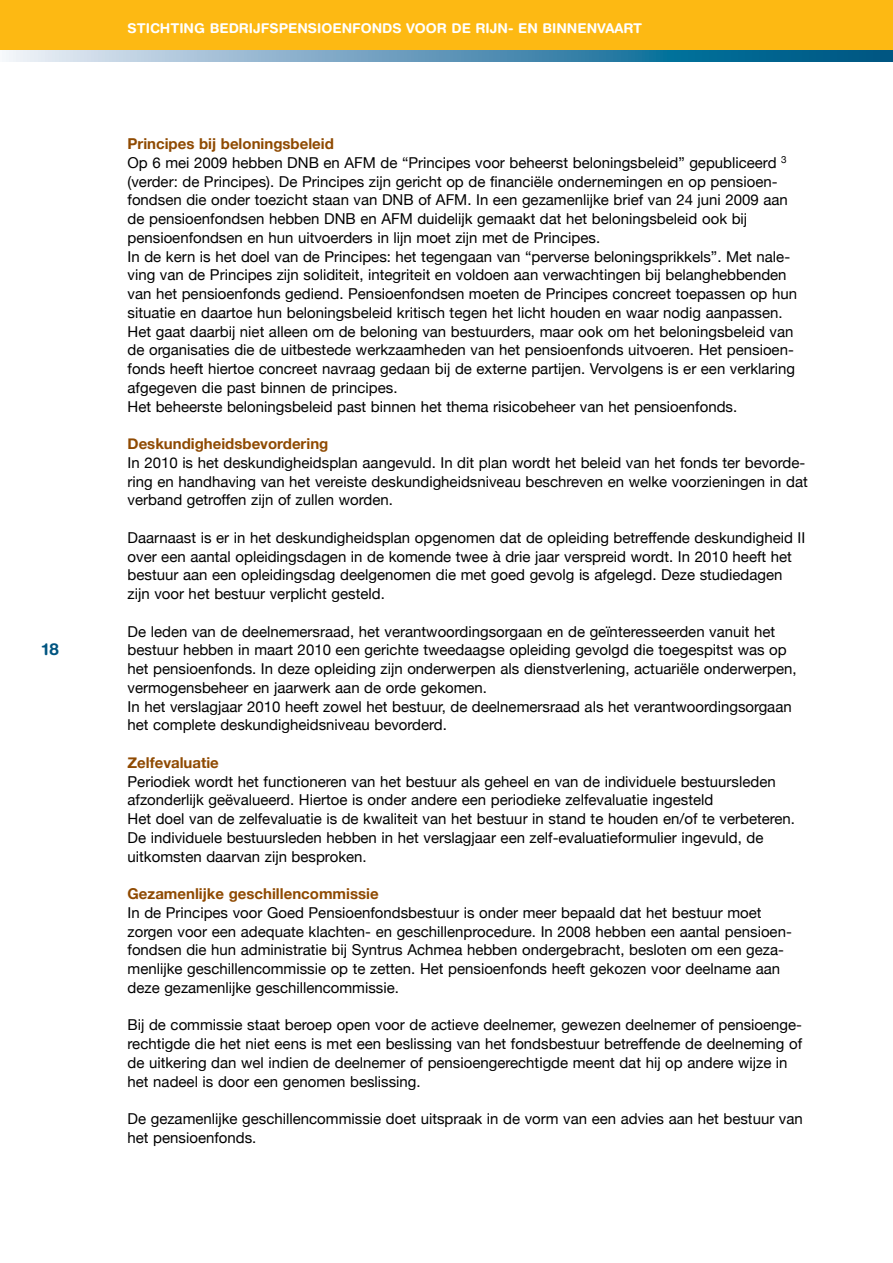
<style>
.page{position:relative;width:893px;height:1263px;background:#fff}
.page>*{position:absolute;margin:0;border:0;box-sizing:border-box;transform-origin:0 0}
.t1{font:700 16.5px "Helvetica Rounded";color:#005581}
.t2{font:15px/18.8px "Helvetica Neue";color:#000}
.t3{font:700 15px "Helvetica Neue";color:#8f4a02}
.t4{font:700 13.5px "Helvetica Rounded";color:#fff}
.s1{font-weight:700;color:#8f4a02}
</style>
<div class="page">
<div style="left:0;top:0;width:893px;height:61px;background:#fdb913"></div>
<svg style="left:0;top:50px;width:893px;height:12px;background:#609ab9"></svg>
<p class="t1" style="left:42px;top:639px;width:19px">18</p>
<p class="t4" style="left:128px;top:20px;width:516px">STICHTING BEDRIJ FSPENSIOENFONDS VOOR DE RIJ N- EN BINNENVAART</p>
<p class="t2" style="left:128px;top:134px;width:671px"><span class="s1">Principes bij beloningsbeleid<br></span>Op 6 mei 2009 hebben DNB en AFM de “Principes voor beheerst beloningsbeleid” gepubliceerd <sup>3 </sup>(verder: de Principes). De Principes zijn gericht op de financiële ondernemingen en op pensioen&shy;fondsen die onder toezicht staan van DNB of AFM. In een gezamenlijke brief van 24 juni 2009 aan de pensioenfondsen hebben DNB en AFM duidelijk gemaakt dat het beloningsbeleid ook bij pensioenfondsen en hun uitvoerders in lijn moet zijn met de Principes.<br>In de kern is het doel van de Principes: het tegengaan van “perverse beloningsprikkels”. Met nale&shy;ving van de Principes zijn soliditeit, integriteit en voldoen aan verwachtingen bij belanghebbenden van het pensioenfonds gediend. Pensioenfondsen moeten de Principes concreet toepassen op hun situatie en daartoe hun beloningsbeleid kritisch tegen het licht houden en waar nodig aanpassen.<br>Het gaat daarbij niet alleen om de beloning van bestuurders, maar ook om het beloningsbeleid van de organisaties die de uitbestede werkzaamheden van het pensioenfonds uitvoeren. Het pensioen&shy;fonds heeft hiertoe concreet navraag gedaan bij de externe partijen. Vervolgens is er een verklaring afgegeven die past binnen de principes.<br>Het beheerste beloningsbeleid past binnen het thema risicobeheer van het pensioenfonds.</p>
<p class="t3" style="left:128px;top:434px;width:202px">Deskundigheidsbevordering</p>
<p class="t2" style="left:128px;top:453px;width:682px">In 2010 is het deskundigheidsplan aangevuld. In dit plan wordt het beleid van het fonds ter bevorde&shy;ring en handhaving van het vereiste deskundigheidsniveau beschreven en welke voorzieningen in dat verband getroffen zijn of zullen worden.</p>
<p class="t2" style="left:128px;top:528px;width:679px">Daarnaast is er in het deskundigheidsplan opgenomen dat de opleiding betreffende deskundigheid II over een aantal opleidingsdagen in de komende twee à drie jaar verspreid wordt. In 2010 heeft het bestuur aan een opleidingsdag deelgenomen die met goed gevolg is afgelegd. Deze studiedagen zijn voor het bestuur verplicht gesteld.</p>
<p class="t2" style="left:128px;top:622px;width:670px">De leden van de deelnemersraad, het verantwoordingsorgaan en de geïnteresseerden vanuit het bestuur hebben in maart 2010 een gerichte tweedaagse opleiding gevolgd die toegespitst was op het pensioenfonds. In deze opleiding zijn onderwerpen als dienstverlening, actuariële onderwerpen, vermogensbeheer en jaarwerk aan de orde gekomen.<br>In het verslagjaar 2010 heeft zowel het bestuur, de deelnemersraad als het verantwoordingsorgaan het complete deskundigheidsniveau bevorderd.</p>
<p class="t3" style="left:128px;top:753px;width:93px">Zelfevaluatie</p>
<p class="t2" style="left:128px;top:772px;width:669px">Periodiek wordt het functioneren van het bestuur als geheel en van de individuele bestuursleden afzonderlijk geëvalueerd. Hiertoe is onder andere een periodieke zelfevaluatie ingesteld<br>Het doel van de zelfevaluatie is de kwaliteit van het bestuur in stand te houden en/of te verbeteren.<br>De individuele bestuursleden hebben in het verslagjaar een zelf-evaluatieformulier ingevuld, de uitkomsten daarvan zijn besproken.</p>
<p class="t3" style="left:128px;top:884px;width:253px">Gezamenlijke geschillencommissie</p>
<p class="t2" style="left:128px;top:903px;width:666px">In de Principes voor Goed Pensioenfondsbestuur is onder meer bepaald dat het bestuur moet zorgen voor een adequate klachten- en geschillenprocedure. In 2008 hebben een aantal pensioen&shy;fondsen die hun administratie bij Syntrus Achmea hebben ondergebracht, besloten om een geza&shy;menlijke geschillencommissie op te zetten. Het pensioenfonds heeft gekozen voor deelname aan deze gezamenlijke geschillencommissie.</p>
<p class="t2" style="left:128px;top:1015px;width:676px">Bij de commissie staat beroep open voor de actieve deelnemer, gewezen deelnemer of pensioenge&shy;rechtigde die het niet eens is met een beslissing van het fondsbestuur betreffende de deelneming of de uitkering dan wel indien de deelnemer of pensioengerechtigde meent dat hij op andere wijze in het nadeel is door een genomen beslissing.</p>
<p class="t2" style="left:128px;top:1109px;width:677px">De gezamenlijke geschillencommissie doet uitspraak in de vorm van een advies aan het bestuur van het pensioenfonds.</p>
</div>
